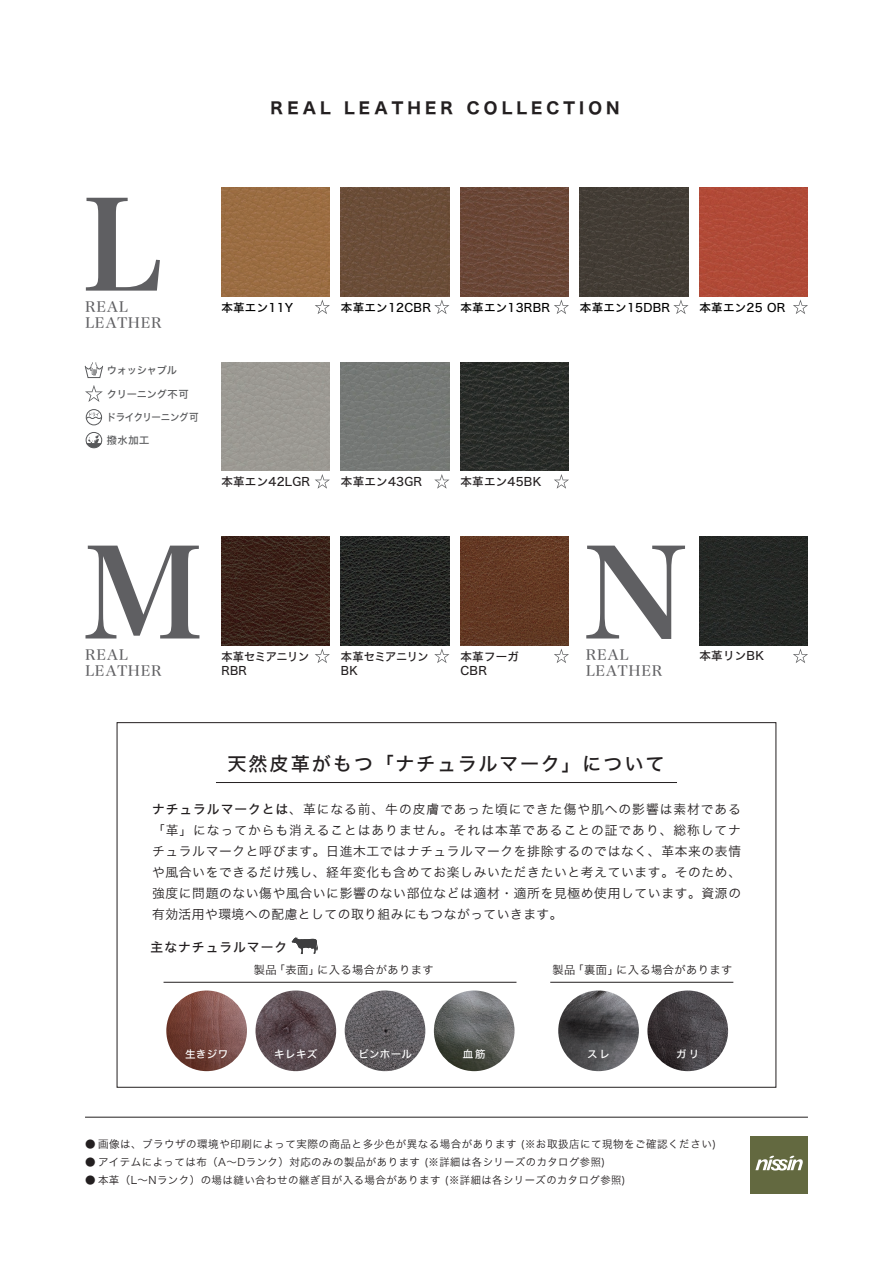
<style>
.page{position:relative;width:893px;height:1263px;background:#fff}
.page>*{position:absolute;margin:0;border:0;box-sizing:border-box;transform-origin:0 0}
.t1{font:120px "Hiragino Min W7 90 msp RKSJ H";color:#5f5f62}
.t2{font:120px "Hiragino Min W7 90 msp RKSJ H";color:#5f5f62;scale:.95 1}
.t3{font:19.2px "Hiragino Kaku W5 90 msp RKSJ H";letter-spacing:.1em;color:#231f20}
.t4{font:15.9px "Hiragino Kaku W7 90 msp RKSJ H";letter-spacing:.26em;color:#231f20}
.t5{font:13.95px/16.5px "Hiragino Min W5 90 msp RKSJ H";letter-spacing:.05em;color:#5f5f62}
.t6{font:12.75px/21px "Hiragino Kaku W3 90 msp RKSJ H";letter-spacing:.04em;color:#231f20;text-align:justify}
.t7{font:12.75px "Hiragino Kaku W5 90 msp RKSJ H";letter-spacing:.08em;color:#231f20}
.t8{font:11.55px "Hiragino Kaku W5 90 msp RKSJ H";letter-spacing:.02em;color:#000}
.t9{font:11.55px/13.8px "Hiragino Kaku W5 90 msp RKSJ H";letter-spacing:.02em;color:#231f20}
.t10{font:11.55px/13.8px "Hiragino Kaku W5 90 msp RKSJ H";letter-spacing:-.04em;color:#231f20}
.t11{font:11.25px "Hiragino Kaku W3 90 msp RKSJ H";letter-spacing:.04em;color:#231f20}
.t12{font:10.5px "Hiragino Kaku W3 90 msp RKSJ H";letter-spacing:.05em;color:#231f20}
.t13{font:10.5px "Hiragino Kaku W5 90 msp RKSJ H";letter-spacing:.04em;color:#fff}
.t14{font:10.2px "Hiragino Kaku W5 90 msp RKSJ H";letter-spacing:-.02em;color:#57585a}
.t15{font:10.2px "Hiragino Kaku W5 90 msp RKSJ H";letter-spacing:-.05em;color:#57585a;scale:.93 1}
.s1{font-family:"Hiragino Kaku W5 90 msp RKSJ H"}
</style>
<div class="page">
<img style="left:221px;top:188px;width:109px;height:108px">
<img style="left:341px;top:188px;width:108px;height:108px">
<img style="left:460px;top:188px;width:109px;height:108px">
<img style="left:580px;top:188px;width:108px;height:108px">
<div style="left:699px;top:188px;width:109px;height:108px;background:#b14a37"></div>
<div style="left:221px;top:362px;width:109px;height:109px;background:#9c9993"></div>
<div style="left:341px;top:362px;width:108px;height:109px;background:#757875"></div>
<img style="left:460px;top:362px;width:109px;height:109px">
<img style="left:221px;top:537px;width:109px;height:108px">
<img style="left:341px;top:537px;width:108px;height:108px">
<img style="left:699px;top:537px;width:109px;height:108px">
<img style="left:460px;top:537px;width:109px;height:108px">
<img style="left:558px;top:990px;width:81px;height:81px;border-radius:40px">
<img style="left:647px;top:990px;width:81px;height:81px;border-radius:40px">
<img style="left:166px;top:990px;width:81px;height:81px;border-radius:40px">
<img style="left:434px;top:990px;width:81px;height:81px;border-radius:40px">
<img style="left:255px;top:990px;width:81px;height:81px;border-radius:40px">
<img style="left:345px;top:990px;width:80px;height:81px;border-radius:40px">
<hr style="left:85px;top:1117px;width:723px;height:1px;background:#231f20">
<svg style="left:315px;top:300px;width:15px;height:14px"></svg>
<svg style="left:315px;top:474px;width:15px;height:15px"></svg>
<svg style="left:315px;top:649px;width:15px;height:14px"></svg>
<svg style="left:793px;top:649px;width:15px;height:14px"></svg>
<svg style="left:434px;top:649px;width:15px;height:14px"></svg>
<svg style="left:554px;top:649px;width:15px;height:14px"></svg>
<svg style="left:434px;top:474px;width:15px;height:15px"></svg>
<svg style="left:554px;top:474px;width:15px;height:15px"></svg>
<svg style="left:434px;top:300px;width:15px;height:14px"></svg>
<svg style="left:554px;top:300px;width:15px;height:14px"></svg>
<svg style="left:673px;top:300px;width:15px;height:14px"></svg>
<svg style="left:793px;top:300px;width:15px;height:14px"></svg>
<div style="left:750px;top:1136px;width:58px;height:57px;background:#636940"></div>
<svg style="left:755px;top:1155px;width:48px;height:15px"></svg>
<svg style="left:292px;top:937px;width:26px;height:17px"></svg>
<hr style="left:216px;top:782px;width:461px;height:1px;background:#231f20">
<hr style="left:164px;top:982px;width:352px;height:1px;background:#231f20">
<hr style="left:550px;top:982px;width:183px;height:1px;background:#231f20">
<svg style="left:85px;top:432px;width:18px;height:17px"></svg>
<svg style="left:84px;top:362px;width:19px;height:16px"></svg>
<svg style="left:85px;top:385px;width:18px;height:17px"></svg>
<div style="left:86px;top:409px;width:16px;height:16px;border:1px solid #57585a;border-radius:50%"></div>
<svg style="left:86px;top:413px;width:16px;height:6px"></svg>
<p class="t4" style="left:271px;top:100px;width:351px">REAL LEATHER COLLECTION</p>
<h1 class="t1" style="left:82px;top:185px;width:81px">L</h1>
<p class="t5" style="left:85px;top:299px;width:78px">REAL<br>LEATHER</p>
<p class="t14" style="left:107px;top:365px;width:72px">ウォッシャブル</p>
<p class="t14" style="left:107px;top:389px;width:83px">クリーニング不可</p>
<p class="t15" style="left:107px;top:412px;width:100px">ドライクリーニング可</p>
<p class="t14" style="left:107px;top:435px;width:44px">撥水加工</p>
<p class="t8" style="left:221px;top:302px;width:73px">本革エン11Y</p>
<p class="t8" style="left:341px;top:302px;width:92px">本革エン12CBR</p>
<p class="t8" style="left:460px;top:302px;width:91px">本革エン13RBR</p>
<p class="t9" style="left:221px;top:475px;width:90px">本革エン42LGR</p>
<p class="t9" style="left:341px;top:475px;width:83px">本革エン43GR</p>
<p class="t9" style="left:460px;top:475px;width:82px">本革エン45BK</p>
<h1 class="t2" style="left:82px;top:533px;width:129px">M</h1>
<p class="t5" style="left:85px;top:647px;width:78px">REAL<br>LEATHER</p>
<p class="t10" style="left:221px;top:650px;width:89px">本革セミアニリン<br>RBR</p>
<p class="t10" style="left:341px;top:650px;width:89px">本革セミアニリン<br>BK</p>
<p class="t9" style="left:460px;top:650px;width:60px">本革フーガ<br>CBR</p>
<p class="t8" style="left:580px;top:302px;width:92px">本革エン15DBR</p>
<p class="t8" style="left:699px;top:302px;width:88px">本革エン25 OR</p>
<h1 class="t1" style="left:583px;top:533px;width:108px">N</h1>
<p class="t5" style="left:586px;top:647px;width:78px">REAL<br>LEATHER</p>
<p class="t9" style="left:699px;top:649px;width:66px">本革リンBK</p>
<h2 class="t3" style="left:227px;top:754px;width:439px">天然皮革がもつ「ナチュラルマーク」について</h2>
<p class="t6" style="left:152px;top:799px;width:590px"><span class="s1">ナチュラルマークとは</span>、革になる前、牛の皮膚であった頃にできた傷や肌への影響は素材である「革」になってからも消えることはありません。それは本革であることの証であり、総称してナチュラルマークと呼びます。日進木工ではナチュラルマークを排除するのではなく、革本来の表情や風合いをできるだけ残し、経年変化も含めてお楽しみいただきたいと考えています。そのため、強度に問題のない傷や風合いに影響のない部位などは適材・適所を見極め使用しています。資源の有効活用や環境への配慮としての取り組みにもつながっていきます。</p>
<p class="t7" style="left:151px;top:941px;width:138px">主なナチュラルマーク</p>
<p class="t11" style="left:254px;top:964px;width:182px">製品「表面」に入る場合があります</p>
<p class="t11" style="left:552px;top:964px;width:181px">製品「裏面」に入る場合があります</p>
<p class="t13" style="left:185px;top:1048px;width:45px">生きジワ</p>
<p class="t13" style="left:274px;top:1048px;width:45px">キレキズ</p>
<p class="t13" style="left:359px;top:1048px;width:55px">ピンホール</p>
<p class="t13" style="left:463px;top:1048px;width:24px">血筋</p>
<p class="t13" style="left:587px;top:1048px;width:24px">スレ</p>
<p class="t13" style="left:676px;top:1048px;width:24px">ガリ</p>
<p class="t12" style="left:85px;top:1138px;width:632px">● 画像は、ブラウザの環境や印刷によって実際の商品と多少色が異なる場合があります (※お取扱店にて現物をご確認ください)</p>
<p class="t12" style="left:85px;top:1156px;width:522px">● アイテムによっては布（A～Dランク）対応のみの製品があります (※詳細は各シリーズのカタログ参照)</p>
<p class="t12" style="left:85px;top:1174px;width:542px">● 本革（L～Nランク）の場は縫い合わせの継ぎ目が入る場合があります (※詳細は各シリーズのカタログ参照)</p>
</div>
